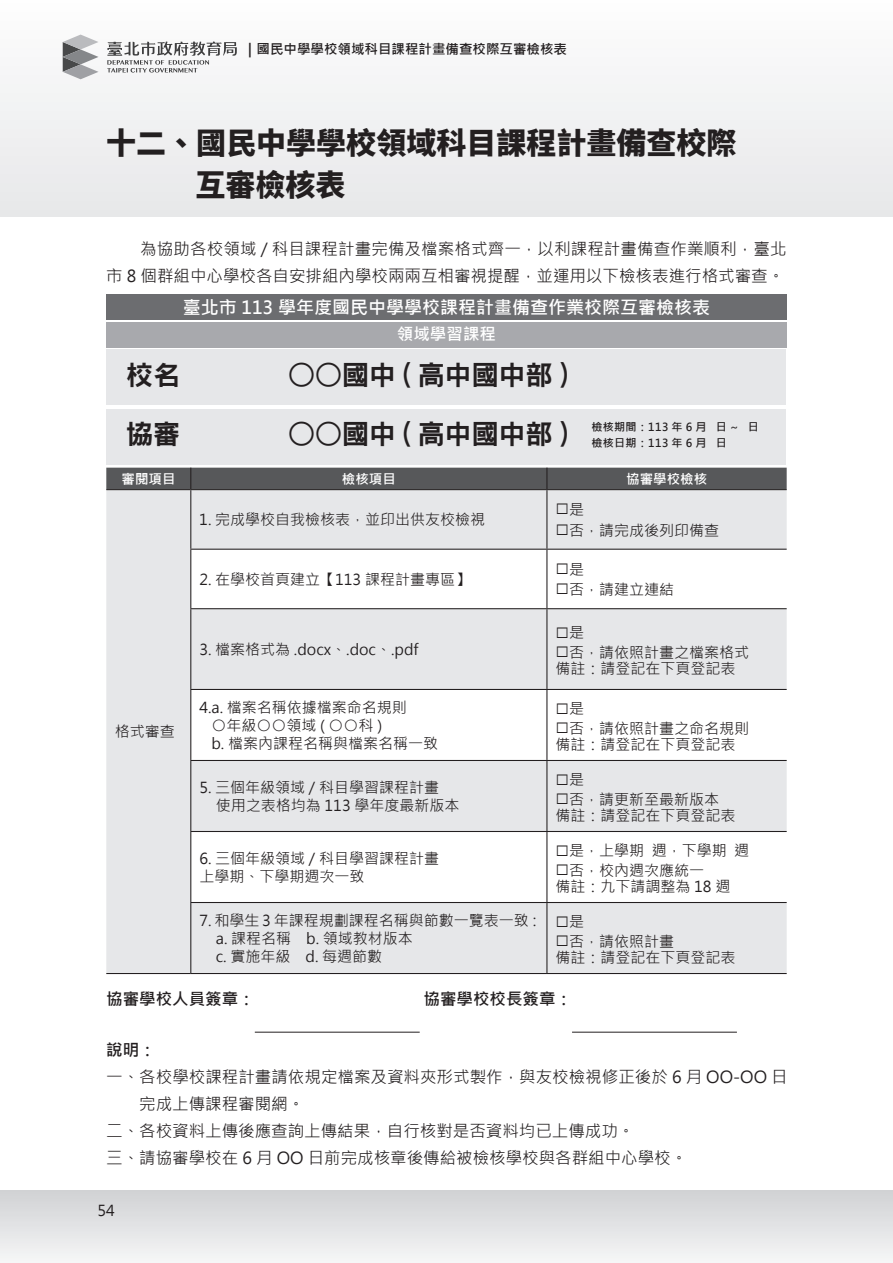
<style>
.page{position:relative;width:893px;height:1263px;background:#fff}
.page>*{position:absolute;margin:0;border:0;box-sizing:border-box;transform-origin:0 0}
.t1{font:800 30px/42px "Source Han Sans TWHK";color:#231f20}
.t2{font:27px "DFN Hei XB HKP BF";color:#231f20}
.t3{font:21px "Microsoft Jheng Hei";color:#231f20}
.t4{font:700 18px "Microsoft Jheng Hei";color:#fff}
.t5{font:16.5px/27px "Microsoft Jheng Hei";color:#231f20;text-align:right}
.t6{font:700 16.5px "Microsoft Jheng Hei";color:#231f20}
.t7{font:700 16.5px "Microsoft Jheng Hei";color:#fff}
.t8{font:15px/16.5px "Microsoft Jheng Hei";color:#231f20}
.t9{font:700 13.5px "Microsoft Jheng Hei";color:#231f20}
.t10{font:700 13.5px "Microsoft Jheng Hei";color:#fff}
.t11{font:700 11.1px/16.2px "Microsoft Jheng Hei";letter-spacing:.025em;color:#231f20}
.s1{font-size:15px}
.s2{font-size:21px}
</style>
<div class="page">
<div style="left:0;top:0;width:893px;height:217px;background:#f1f2f3"></div>
<div style="left:0;top:1191px;width:893px;height:72px;background:linear-gradient(to bottom,#d0d2d4,#f5f6f7)"></div>
<svg style="left:892px;top:1191px;width:1px;height:72px"></svg>
<svg style="left:63px;top:35px;width:35px;height:44px"></svg>
<svg style="left:107px;top:41px;width:130px;height:32px"></svg>
<div style="left:106px;top:295px;width:681px;height:25px;background:#6c6d70"></div>
<div style="left:106px;top:322px;width:681px;height:25px;background:#a8a9ad"></div>
<div style="left:106px;top:350px;width:680px;height:55px;background:#e6e7e9"></div>
<div style="left:106px;top:409px;width:680px;height:55px;background:#e6e7e9"></div>
<div style="left:106px;top:490px;width:681px;height:483px;background:#e6e7e9"></div>
<svg style="left:191px;top:550px;width:596px;height:352px"></svg>
<div style="left:106px;top:468px;width:681px;height:21px;background:#57585a"></div>
<hr style="left:106px;top:489px;width:85px;height:1px;background:#231f20">
<hr style="left:191px;top:489px;width:356px;height:1px;background:#231f20">
<hr style="left:190px;top:490px;width:1px;height:59px;background:#231f20">
<hr style="left:547px;top:489px;width:240px;height:1px;background:#231f20">
<hr style="left:546px;top:490px;width:1px;height:59px;background:#231f20">
<hr style="left:190px;top:549px;width:357px;height:1px;background:#231f20">
<hr style="left:190px;top:550px;width:1px;height:58px;background:#231f20">
<hr style="left:547px;top:549px;width:240px;height:1px;background:#231f20">
<hr style="left:546px;top:550px;width:1px;height:58px;background:#231f20">
<hr style="left:190px;top:608px;width:357px;height:1px;background:#231f20">
<hr style="left:190px;top:609px;width:1px;height:80px;background:#231f20">
<hr style="left:547px;top:608px;width:240px;height:1px;background:#231f20">
<hr style="left:546px;top:609px;width:1px;height:80px;background:#231f20">
<hr style="left:190px;top:689px;width:357px;height:1px;background:#231f20">
<hr style="left:190px;top:690px;width:1px;height:70px;background:#231f20">
<hr style="left:547px;top:689px;width:240px;height:1px;background:#231f20">
<hr style="left:546px;top:690px;width:1px;height:70px;background:#231f20">
<hr style="left:190px;top:760px;width:357px;height:1px;background:#231f20">
<hr style="left:190px;top:761px;width:1px;height:70px;background:#231f20">
<hr style="left:547px;top:760px;width:240px;height:1px;background:#231f20">
<hr style="left:546px;top:761px;width:1px;height:70px;background:#231f20">
<hr style="left:190px;top:831px;width:357px;height:1px;background:#231f20">
<hr style="left:190px;top:832px;width:1px;height:70px;background:#231f20">
<hr style="left:547px;top:831px;width:240px;height:1px;background:#231f20">
<hr style="left:546px;top:832px;width:1px;height:70px;background:#231f20">
<hr style="left:190px;top:902px;width:357px;height:1px;background:#231f20">
<hr style="left:190px;top:903px;width:1px;height:70px;background:#231f20">
<hr style="left:547px;top:902px;width:240px;height:1px;background:#231f20">
<hr style="left:546px;top:903px;width:1px;height:70px;background:#231f20">
<hr style="left:106px;top:973px;width:85px;height:1px;background:#231f20">
<hr style="left:191px;top:973px;width:356px;height:1px;background:#231f20">
<hr style="left:547px;top:973px;width:240px;height:1px;background:#231f20">
<hr style="left:255px;top:1032px;width:165px;height:1px;background:#231f20">
<hr style="left:572px;top:1032px;width:165px;height:1px;background:#231f20">
<p class="t9" style="left:243px;top:40px;width:325px">｜國民中學學校領域科目課程計畫備查校際互審檢核表</p>
<h1 class="t1" style="left:196px;top:123px;width:542px;text-indent:-89px">十二、國民中學學校領域科目課程計畫備查校際互審檢核表</h1>
<p class="t5" style="left:106px;top:235px;width:682px">為協助各校領域 / 科目課程計畫完備及檔案格式齊一，以利課程計畫備查作業順利，臺北<br>市 8 個群組中心學校各自安排組內學校兩兩互相審視提醒，並運用以下檢核表進行格式審查。</p>
<p class="t4" style="left:183px;top:296px;width:529px">臺北市 113 學年度國民中學學校課程計畫備查作業校際互審檢核表</p>
<p class="t7" style="left:397px;top:324px;width:100px">領域學習課程</p>
<h2 class="t2" style="left:126px;top:361px;width:55px">校名</h2>
<h2 class="t2" style="left:288px;top:361px;width:281px">○○國中 ( 高中國中部 )</h2>
<h2 class="t2" style="left:126px;top:421px;width:55px">協審</h2>
<h2 class="t2" style="left:288px;top:421px;width:281px">○○國中 ( 高中國中部 )</h2>
<p class="t11" style="left:591px;top:418px;width:169px">檢核期間：113 年 6 月 日 ~ 日檢核日期：113 年 6 月 日</p>
<p class="t10" style="left:122px;top:470px;width:55px">審閱項目</p>
<p class="t10" style="left:342px;top:470px;width:55px">檢核項目</p>
<p class="t10" style="left:626px;top:470px;width:82px">協審學校檢核</p>
<p class="t8" style="left:115px;top:724px;width:61px">格式審查</p>
<p class="t8" style="left:199px;top:511px;width:287px">1. 完成學校自我檢核表，並印出供友校檢視</p>
<p class="t8" style="left:199px;top:571px;width:272px">2. 在學校首頁建立【113 課程計畫專區】</p>
<p class="t8" style="left:199px;top:641px;width:221px">3. 檔案格式為 .docx、.doc、.pdf</p>
<p class="t8" style="left:199px;top:699px;width:209px">4.a. 檔案名稱依據檔案命名規則</p>
<p class="t8" style="left:211px;top:716px;width:228px;line-height:18px">○年級○○領域 ( ○○科 )<br>b. 檔案內課程名稱與檔案名稱一致</p>
<p class="t8" style="left:216px;top:778px;width:245px;line-height:18px;text-indent:-16px">5. 三個年級領域 / 科目學習課程計畫<br>使用之表格均為 113 學年度最新版本</p>
<p class="t8" style="left:199px;top:849px;width:241px;line-height:18px">6. 三個年級領域 / 科目學習課程計畫上學期、下學期週次一致</p>
<h3 class="t3" style="left:555px;top:493px;width:30px">□<span class="s1">是</span></h3>
<p class="t8" style="left:555px;top:522px;width:165px"><span class="s2">□</span>否，請完成後列印備查</p>
<h3 class="t3" style="left:555px;top:553px;width:30px">□<span class="s1">是</span></h3>
<p class="t8" style="left:555px;top:581px;width:120px"><span class="s2">□</span>否，請建立連結</p>
<h3 class="t3" style="left:555px;top:617px;width:30px">□<span class="s1">是</span></h3>
<p class="t8" style="left:555px;top:644px;width:195px"><span class="s2">□</span>否，請依照計畫之檔案格式備註：請登記在下頁登記表</p>
<h3 class="t3" style="left:555px;top:693px;width:30px">□<span class="s1">是</span></h3>
<p class="t8" style="left:555px;top:720px;width:195px"><span class="s2">□</span>否，請依照計畫之命名規則備註：請登記在下頁登記表</p>
<h3 class="t3" style="left:555px;top:764px;width:30px">□<span class="s1">是</span></h3>
<p class="t8" style="left:555px;top:791px;width:182px"><span class="s2">□</span>否，請更新至最新版本備註：請登記在下頁登記表</p>
<p class="t8" style="left:555px;top:842px;width:195px"><span class="s2">□</span>是，上學期 週，下學期 週</p>
<p class="t8" style="left:555px;top:862px;width:176px"><span class="s2">□</span>否，校內週次應統一<br>備註：九下請調整為 18 週</p>
<p class="t8" style="left:216px;top:911px;width:328px;line-height:18px;text-indent:-16px">7. 和學生 3 年課程規劃課程名稱與節數一覽表一致：a. 課程名稱 b. 領域教材版本<br>c. 實施年級 d. 每週節數</p>
<h3 class="t3" style="left:555px;top:906px;width:30px">□<span class="s1">是</span></h3>
<p class="t8" style="left:555px;top:933px;width:182px"><span class="s2">□</span>否，請依照計畫<br>備註：請登記在下頁登記表</p>
<p class="t6" style="left:106px;top:989px;width:150px">協審學校人員簽章：</p>
<p class="t6" style="left:423px;top:989px;width:150px">協審學校校長簽章：</p>
<p class="t6" style="left:106px;top:1040px;width:51px">說明：</p>
<p class="t5" style="left:106px;top:1064px;width:683px">一、各校學校課程計畫請依規定檔案及資料夾形式製作，與友校檢視修正後於 6 月 OO-OO 日</p>
<p class="t5" style="left:139px;top:1091px;width:166px">完成上傳課程審閱網。</p>
<p class="t5" style="left:106px;top:1118px;width:529px">二、各校資料上傳後應查詢上傳結果，自行核對是否資料均已上傳成功。</p>
<p class="t5" style="left:106px;top:1145px;width:582px">三、請協審學校在 6 月 OO 日前完成核章後傳給被檢核學校與各群組中心學校。</p>
<p class="t8" style="left:98px;top:1202px;width:19px">54</p>
</div>
